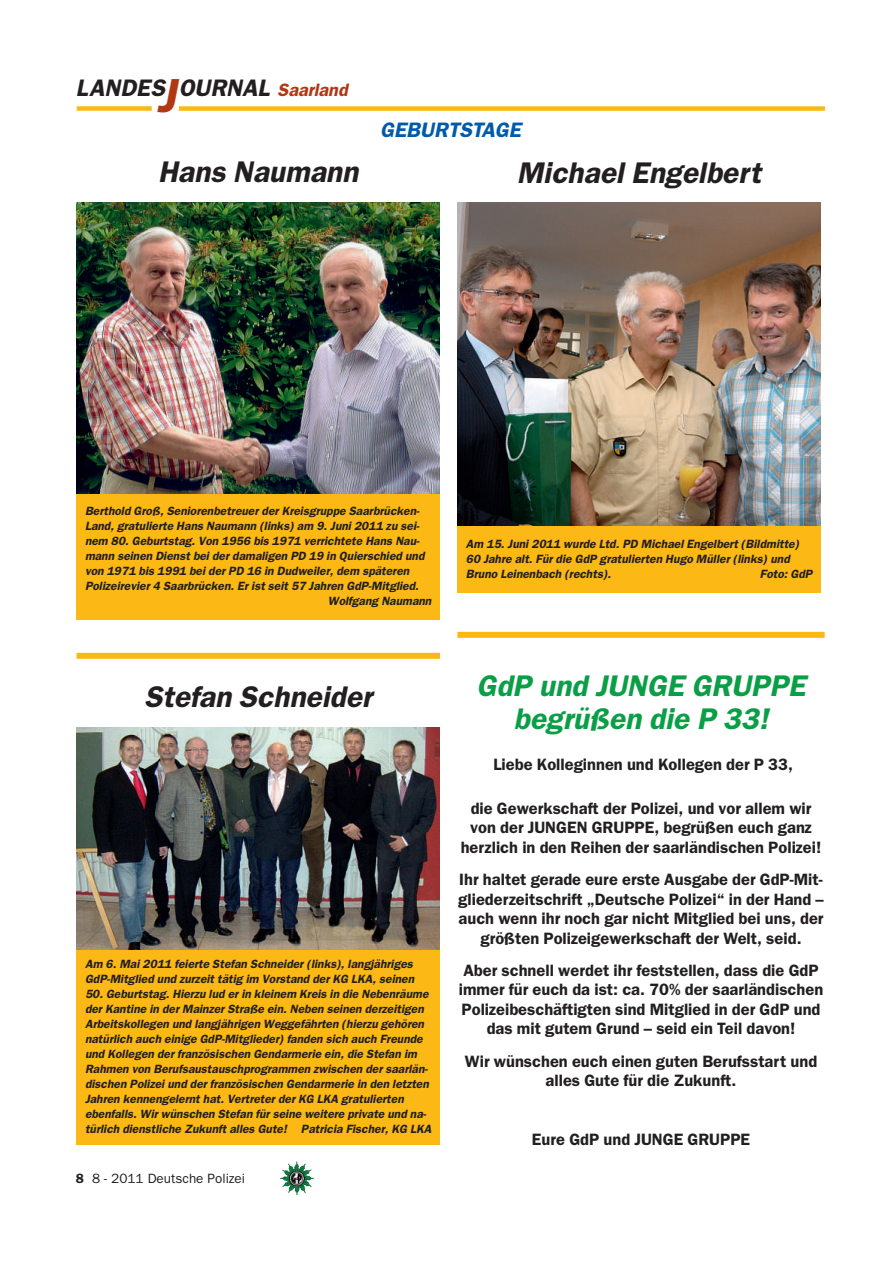
<style>
.page{position:relative;width:893px;height:1263px;background:#fff}
.page>*{position:absolute;margin:0;border:0;box-sizing:border-box;transform-origin:0 0}
.t1{font:30px "Franklin Gothic Demi Oblique OV FDUGMB";color:#231f20}
.t2{font:30px/33px "Franklin Gothic Demi Oblique OV FDUGMB";color:#0a9f46;text-align:center}
.t3{font:24px "Franklin Gothic Demi Oblique OV FDUGMB";color:#231f20}
.t4{font:21px "Franklin Gothic Demi Oblique OV FDUGMB";color:#015aaa}
.t5{font:16.5px/19.5px "Franklin Gothic Demi OV YCUGMB";color:#231f20;text-align:center}
.t6{font:13.5px "Franklin Gothic Book OV XCUGMB";color:#231f20}
.t7{font:12px/15px "Franklin Gothic Demi Oblique OV FDUGMB";color:#231f20}
.s1{font-size:48px;color:#b23814}
.s2{font-size:18px;color:#b23814}
.s3{font-family:"Franklin Gothic Demi OV YCUGMB"}
</style>
<div class="page">
<img style="left:282px;top:1163px;width:32px;height:32px">
<div style="left:77px;top:106px;width:75px;height:5px;background:#fcb814"></div>
<div style="left:179px;top:106px;width:646px;height:5px;background:#fcb814"></div>
<img style="left:77px;top:202px;width:363px;height:292px">
<div style="left:77px;top:494px;width:363px;height:125px;background:#fcb814"></div>
<div style="left:77px;top:653px;width:363px;height:6px;background:#fcb814"></div>
<img style="left:77px;top:728px;width:363px;height:222px">
<div style="left:77px;top:950px;width:363px;height:194px;background:#fcb814"></div>
<div style="left:457px;top:632px;width:368px;height:6px;background:#fcb814"></div>
<img style="left:457px;top:202px;width:364px;height:325px">
<div style="left:457px;top:527px;width:364px;height:66px;background:#fcb814"></div>
<h2 class="t3" style="left:76px;top:79px;width:273px">LANDES<span class="s1">J</span>OURNAL <span class="s2">Saarland</span></h2>
<h1 class="t1" style="left:158px;top:161px;width:202px">Hans Naumann</h1>
<h3 class="t4" style="left:380px;top:121px;width:142px">GEBURTSTAGE</h3>
<h1 class="t1" style="left:517px;top:161px;width:246px">Michael Engelbert</h1>
<p class="t7" style="left:85px;top:504px;width:336px">Berthold Groß, Seniorenbetreuer der Kreisgruppe Saarbrücken-</p>
<p class="t7" style="left:85px;top:519px;width:336px">Land, gratulierte Hans Naumann (links) am 9. Juni 2011 zu sei-</p>
<p class="t7" style="left:85px;top:534px;width:336px">nem 80. Geburtstag. Von 1956 bis 1971 verrichtete Hans Nau-</p>
<p class="t7" style="left:85px;top:549px;width:341px">mann seinen Dienst bei der damaligen PD 19 in Quierschied und</p>
<p class="t7" style="left:85px;top:564px;width:326px">von 1971 bis 1991 bei der PD 16 in Dudweiler, dem späteren</p>
<p class="t7" style="left:85px;top:579px;width:335px">Polizeirevier 4 Saarbrücken. Er ist seit 57 Jahren GdP-Mitglied.</p>
<p class="t7" style="left:328px;top:594px;width:105px">Wolfgang Naumann</p>
<p class="t7" style="left:466px;top:537px;width:335px">Am 15. Juni 2011 wurde Ltd. PD Michael Engelbert (Bildmitte)<br>60 Jahre alt. Für die GdP gratulierten Hugo Müller (links) und<br>Bruno Leinenbach (rechts).</p>
<p class="t7" style="left:760px;top:567px;width:54px">Foto: GdP</p>
<h1 class="t1" style="left:144px;top:686px;width:229px">Stefan Schneider</h1>
<p class="t7" style="left:85px;top:957px;width:331px">Am 6. Mai 2011 feierte Stefan Schneider (links), langjähriges<br>GdP-Mitglied und zurzeit tätig im Vorstand der KG LKA, seinen</p>
<p class="t7" style="left:85px;top:987px;width:348px">50. Geburtstag. Hierzu lud er in kleinem Kreis in die Nebenräume der Kantine in der Mainzer Straße ein. Neben seinen derzeitigen Arbeitskollegen und langjährigen Weggefährten (hierzu gehören natürlich auch einige GdP-Mitglieder) fanden sich auch Freunde und Kollegen der französischen Gendarmerie ein, die Stefan im Rahmen von Berufsaustauschprogrammen zwischen der saarlän&shy;dischen Polizei und der französischen Gendarmerie in den letzten Jahren kennengelernt hat. Vertreter der KG LKA gratulierten ebenfalls. Wir wünschen Stefan für seine weitere private und na&shy;türlich dienstliche Zukunft alles Gute! Patricia Fischer, KG LKA</p>
<p class="t6" style="left:76px;top:1173px;width:171px"><span class="s3">8</span> 8 - 2011 Deutsche Polizei</p>
<h1 class="t2" style="left:477px;top:671px;width:330px">GdP und JUNGE GRUPPE begrüßen die P 33!</h1>
<h3 class="t5" style="left:493px;top:755px;width:301px">Liebe Kolleginnen und Kollegen der P 33,</h3>
<h3 class="t5" style="left:461px;top:800px;width:362px">die Gewerkschaft der Polizei, und vor allem wir von der JUNGEN GRUPPE, begrüßen euch ganz herzlich in den Reihen der saarländischen Polizei!</h3>
<h3 class="t5" style="left:458px;top:871px;width:367px">Ihr haltet gerade eure erste Ausgabe der GdP-Mit&shy;gliederzeitschrift „Deutsche Polizei“ in der Hand – auch wenn ihr noch gar nicht Mitglied bei uns, der größten Polizeigewerkschaft der Welt, seid.</h3>
<h3 class="t5" style="left:459px;top:962px;width:366px">Aber schnell werdet ihr feststellen, dass die GdP immer für euch da ist: ca. 70% der saarländischen Polizeibeschäftigten sind Mitglied in der GdP und das mit gutem Grund – seid ein Teil davon!</h3>
<h3 class="t5" style="left:465px;top:1052px;width:354px">Wir wünschen euch einen guten Berufsstart und alles Gute für die Zukunft.</h3>
<h3 class="t5" style="left:532px;top:1130px;width:220px">Eure GdP und JUNGE GRUPPE</h3>
</div>
